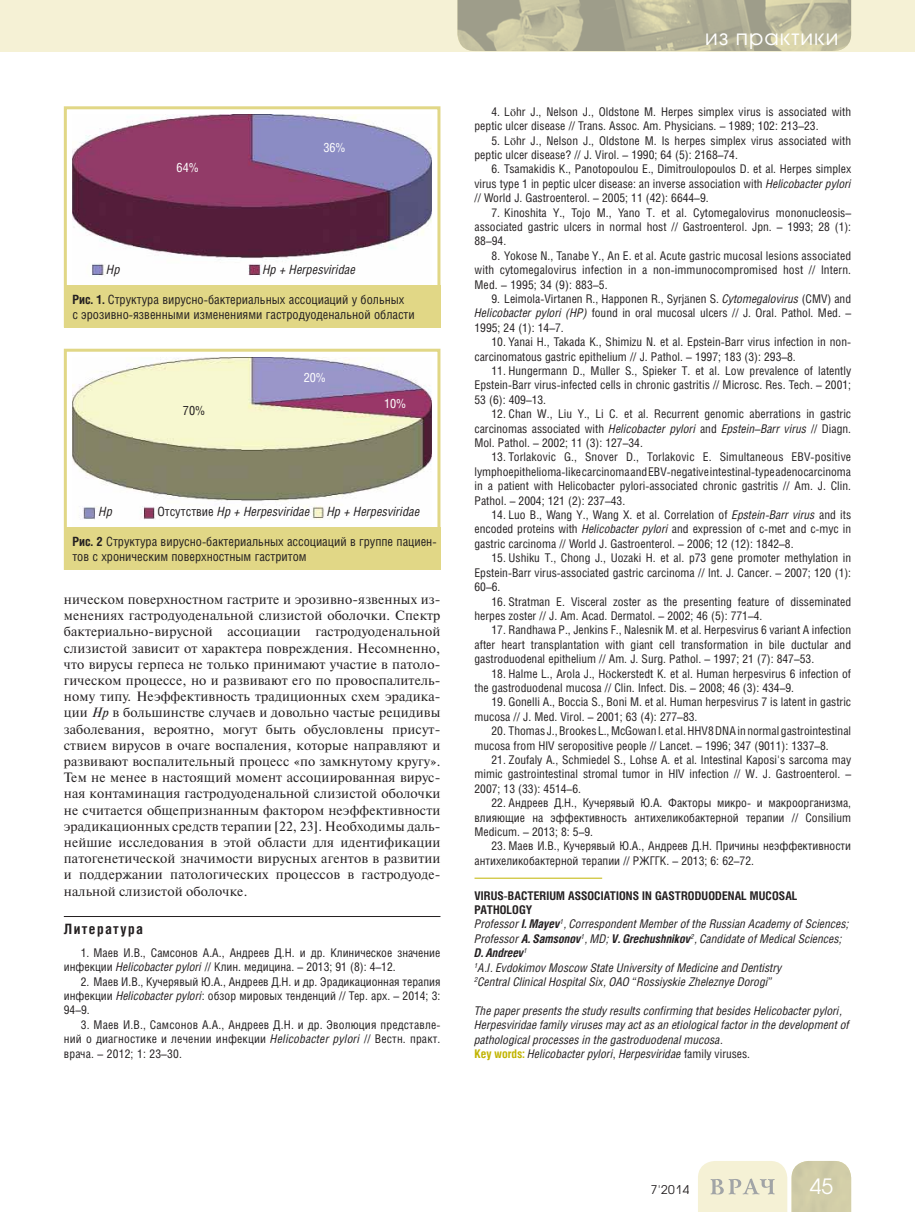
<style>
.page{position:relative;width:915px;height:1212px;background:#fff}
.page>*{position:absolute;margin:0;border:0;box-sizing:border-box;transform-origin:0 0}
.t1{font:21px "Avant Garde Gothic C";letter-spacing:.05em;color:#fff}
.t2{font:700 14.25px "Helios Cond";letter-spacing:.1em;color:#231f20}
.t3{font:13.5px/16.2px "Newton C";letter-spacing:.01em;color:#231f20;text-align:justify}
.t4{font:12.75px/15.3px "Helios Cond";color:#231f20}
.t5{font:italic 12.75px "Helios Cond";color:#231f20}
.t6{font:12.75px "Helios Cond";color:#fff}
.t7{font:12px/14.4px "Helios Cond";color:#231f20;text-align:justify}
.t8{font:italic 12px/14.4px "Helios Cond";color:#231f20}
.t9{font:12px "Avant Garde Gothic C";color:#231f20}
.s1{font-weight:700}
.s2{font-style:normal}
.s3{font-style:italic}
.s4{font-family:"Times New Roman"}
.s5{font-weight:700;font-style:normal}
.s6{font-weight:700;font-style:normal;color:#c1b400}
</style>
<div class="page">
<div style="left:0;top:0;width:914px;height:51px;background:#f5f1d5"></div>
<svg style="left:698px;top:1161px;width:152px;height:51px;background:#e3e0c4"></svg>
<img style="left:457px;top:0;width:393px;height:51px">
<hr style="left:64px;top:916px;width:376px;height:1px;background:#231f20">
<img style="left:73px;top:115px;width:358px;height:161px">
<div style="left:64px;top:106px;width:376px;height:221px;border:3px solid #e1d786"></div>
<div style="left:64px;top:285px;width:376px;height:42px;background:#e1d786"></div>
<img style="left:73px;top:357px;width:358px;height:163px">
<div style="left:64px;top:349px;width:376px;height:221px;border:3px solid #e1d786"></div>
<div style="left:64px;top:527px;width:376px;height:43px;background:#e1d786"></div>
<hr style="left:474px;top:878px;width:128px;height:1px;background:#c1b400">
<p class="t6" style="left:176px;top:162px;width:24px">64%</p>
<p class="t6" style="left:323px;top:142px;width:24px">36%</p>
<p class="t5" style="left:107px;top:264px;width:15px">Нр</p>
<p class="t5" style="left:263px;top:264px;width:94px">Нр + Herpesviridae</p>
<p class="t4" style="left:72px;top:293px;width:344px"><span class="s1">Рис. 1.</span> Структура вирусно-бактериальных ассоциаций у больных<br>с эрозивно-язвенными изменениями гастродуоденальной области</p>
<p class="t4" style="left:183px;top:404px;width:24px">70%</p>
<p class="t6" style="left:303px;top:372px;width:24px">20%</p>
<p class="t6" style="left:384px;top:398px;width:24px">10%</p>
<p class="t5" style="left:99px;top:507px;width:15px">Нр</p>
<p class="t5" style="left:157px;top:507px;width:154px"><span class="s2">Отсутствие</span> Нр + Herpesviridae</p>
<p class="t5" style="left:327px;top:507px;width:94px">Нр + Herpesviridae</p>
<p class="t4" style="left:72px;top:535px;width:366px"><span class="s1">Рис. 2</span> Структура вирусно-бактериальных ассоциаций в группе пациен&shy;тов с хроническим поверхностным гастритом</p>
<p class="t3" style="left:64px;top:592px;width:378px">ническом поверхностном гастрите и эрозивно-язвенных из&shy;менениях гастродуоденальной слизистой оболочки. Спектр бактериально-вирусной ассоциации гастродуоденальной слизистой зависит от характера повреждения. Несомненно, что вирусы герпеса не только принимают участие в патоло&shy;гическом процессе, но и развивают его по провоспалитель&shy;ному типу. Неэффективность традиционных схем эрадика&shy;ции <span class="s3">Нр</span> в большинстве случаев и довольно частые рецидивы заболевания, вероятно, могут быть обусловлены присут&shy;ствием вирусов в очаге воспаления, которые направляют и развивают воспалительный процесс «по замкнутому кругу».<br>Тем не менее в настоящий момент ассоциированная вирус&shy;ная контаминация гастродуоденальной слизистой оболочки не считается общепризнанным фактором неэффективности эрадикационных средств терапии [22, 23]. Необходимы даль&shy;нейшие исследования в этой области для идентификации патогенетической значимости вирусных агентов в развитии и поддержании патологических процессов в гастродуоде&shy;нальной слизистой оболочке.</p>
<p class="t2" style="left:64px;top:923px;width:81px">Литература</p>
<p class="t7" style="left:64px;top:946px;width:378px;text-indent:17px">1. Маев И.В., Самсонов А.А., Андреев Д.Н. и др. Клиническое значение инфекции <span class="s3">Helicobacter pylori</span> // Клин. медицина. – 2013; 91 (8): 4–12.</p>
<p class="t7" style="left:64px;top:975px;width:378px;text-indent:17px">2. Маев И.В., Кучерявый Ю.А., Андреев Д.Н. и др. Эрадикационная терапия инфекции <span class="s3">Helicobacter pylori</span>: обзор мировых тенденций // Тер. арх. – 2014; 3:<br>94–9.</p>
<p class="t7" style="left:64px;top:1018px;width:378px;text-indent:17px">3. Маев И.В., Самсонов А.А., Андреев Д.Н. и др. Эволюция представле&shy;ний о диагностике и лечении инфекции <span class="s3">Helicobacter pylori</span> // Вестн. практ. врача. – 2012; 1: 23–30.</p>
<h1 class="t1" style="left:704px;top:27px;width:135px">из практики</h1>
<p class="t7" style="left:474px;top:106px;width:378px;text-indent:17px">4. L<span class="s4">ö</span>hr J., Nelson J., Oldstone M. Herpes simplex virus is associated with peptic ulcer disease // Trans. Assoc. Am. Physicians. – 1989; 102: 213–23.</p>
<p class="t7" style="left:474px;top:134px;width:378px;text-indent:17px">5. L<span class="s4">ö</span>hr J., Nelson J., Oldstone M. Is herpes simplex virus associated with peptic ulcer disease? // J. Virol. – 1990; 64 (5): 2168–74.</p>
<p class="t7" style="left:474px;top:163px;width:378px;text-indent:17px">6. Tsamakidis K., Panotopoulou E., Dimitroulopoulos D. et al. Herpes simplex virus type 1 in peptic ulcer disease: an inverse association with <span class="s3">Helicobacter pylori </span>// World J. Gastroenterol. – 2005; 11 (42): 6644–9.</p>
<p class="t7" style="left:474px;top:206px;width:378px;text-indent:17px">7. Kinoshita Y., Tojo M., Yano T. et al. Cytomegalovirus mononucleosis– associated gastric ulcers in normal host // Gastroenterol. Jpn. – 1993; 28 (1):<br>88–94.</p>
<p class="t7" style="left:474px;top:250px;width:378px;text-indent:17px">8. Yokose N., Tanabe Y., An E. et al. Acute gastric mucosal lesions associated with cytomegalovirus infection in a non-immunocompromised host // Intern.<br>Med. – 1995; 34 (9): 883–5.</p>
<p class="t7" style="left:474px;top:293px;width:378px;text-indent:17px">9. Leimola-Virtanen R., Happonen R., Syrj<span class="s4">ä</span>nen S. <span class="s3">Cytomegalovirus</span> (CMV) and <span class="s3">Helicobacter pylori (HP)</span> found in oral mucosal ulcers // J. Oral. Pathol. Med. – 1995; 24 (1): 14–7.</p>
<p class="t7" style="left:474px;top:336px;width:378px;text-indent:17px">10. Yanai H., Takada K., Shimizu N. et al. Epstein-Barr virus infection in non&shy;carcinomatous gastric epithelium // J. Pathol. – 1997; 183 (3): 293–8.</p>
<p class="t7" style="left:474px;top:365px;width:378px;text-indent:17px">11. Hungermann D., M<span class="s4">ü</span>ller S., Spieker T. et al. Low prevalence of latently Epstein-Barr virus-infected cells in chronic gastritis // Microsc. Res. Tech. – 2001; 53 (6): 409–13.</p>
<p class="t7" style="left:474px;top:408px;width:378px;text-indent:17px">12. Chan W., Liu Y., Li C. et al. Recurrent genomic aberrations in gastric carcinomas associated with <span class="s3">Helicobacter pylori</span> and <span class="s3">Epstein–Barr virus</span> // Diagn.<br>Mol. Pathol. – 2002; 11 (3): 127–34.</p>
<p class="t7" style="left:474px;top:451px;width:378px;text-indent:17px">13. Torlakovic G., Snover D., Torlakovic E. Simultaneous EBV-positive lymphoepithelioma-like carcinoma and EBV-negative intestinal-type adenocarcinoma in a patient with Helicobacter pylori-associated chronic gastritis // Am. J. Clin.<br>Pathol. – 2004; 121 (2): 237–43.</p>
<p class="t7" style="left:474px;top:509px;width:378px;text-indent:17px">14. Luo B., Wang Y., Wang X. et al. Correlation of <span class="s3">Epstein-Barr virus</span> and its encoded proteins with <span class="s3">Helicobacter pylori</span> and expression of c-met and c-myc in gastric carcinoma // World J. Gastroenterol. – 2006; 12 (12): 1842–8.</p>
<p class="t7" style="left:474px;top:552px;width:378px;text-indent:17px">15. Ushiku T., Chong J., Uozaki H. et al. p73 gene promoter methylation in Epstein-Barr virus-associated gastric carcinoma // Int. J. Cancer. – 2007; 120 (1):<br>60–6.</p>
<p class="t7" style="left:474px;top:595px;width:378px;text-indent:17px">16. Stratman E. Visceral zoster as the presenting feature of disseminated herpes zoster // J. Am. Acad. Dermatol. – 2002; 46 (5): 771–4.</p>
<p class="t7" style="left:474px;top:624px;width:378px;text-indent:17px">17. Randhawa P., Jenkins F., Nalesnik M. et al. Herpesvirus 6 variant A infection after heart transplantation with giant cell transformation in bile ductular and gastroduodenal epithelium // Am. J. Surg. Pathol. – 1997; 21 (7): 847–53.</p>
<p class="t7" style="left:474px;top:667px;width:378px;text-indent:17px">18. Halme L., Arola J., H<span class="s4">ö</span>ckerstedt K. et al. Human herpesvirus 6 infection of the gastroduodenal mucosa // Clin. Infect. Dis. – 2008; 46 (3): 434–9.</p>
<p class="t7" style="left:474px;top:696px;width:378px;text-indent:17px">19. Gonelli A., Boccia S., Boni M. et al. Human herpesvirus 7 is latent in gastric mucosa // J. Med. Virol. – 2001; 63 (4): 277–83.</p>
<p class="t7" style="left:474px;top:725px;width:378px;text-indent:17px">20. Thomas J., Brookes L., McGowan I. et al. HHV8 DNA in normal gastrointestinal mucosa from HIV seropositive people // Lancet. – 1996; 347 (9011): 1337–8.</p>
<p class="t7" style="left:474px;top:754px;width:378px;text-indent:17px">21. Zoufaly A., Schmiedel S., Lohse A. et al. Intestinal Kaposi's sarcoma may mimic gastrointestinal stromal tumor in HIV infection // W. J. Gastroenterol. – 2007; 13 (33): 4514–6.</p>
<p class="t7" style="left:474px;top:797px;width:378px;text-indent:17px">22. Андреев Д.Н., Кучерявый Ю.А. Факторы микро- и макроорганизма, влияющие на эффективность антихеликобактерной терапии // Consilium Medicum. – 2013; 8: 5–9.</p>
<p class="t7" style="left:474px;top:840px;width:378px;text-indent:17px">23. Маев И.В., Кучерявый Ю.А., Андреев Д.Н. Причины неэффективности антихеликобактерной терапии // РЖГГК. – 2013; 6: 62–72.</p>
<p class="t8" style="left:474px;top:889px;width:376px"><span class="s5">VIRUS-BACTERIUM ASSOCIATIONS IN GASTRODUODENAL MUCOSAL PATHOLOGY<br></span>Professor <span class="s1">I. Mayev</span><sup>1</sup>, Correspondent Member of the Russian Academy of Sciences; Professor <span class="s1">A. Samsonov</span><sup>1</sup>, MD; <span class="s1">V. Grechushnikov</span><sup>2</sup>, Candidate of Medical Sciences; <span class="s1">D. Andreev</span><sup>1<br>1</sup>A.I. Evdokimov Moscow State University of Medicine and Dentistry<br><sup>2</sup>Central Clinical Hospital Six, OAO “Rossiyskie Zheleznye Dorogi”</p>
<p class="t8" style="left:474px;top:1004px;width:376px">The paper presents the study results confirming that besides Helicobacter pylori, Herpesviridae family viruses may act as an etiological factor in the development of pathological processes in the gastroduodenal mucosa.<br><span class="s6">Key words:</span> Helicobacter pylori<span class="s2">,</span> Herpesviridae <span class="s2">family viruses.</span></p>
<p class="t9" style="left:650px;top:1184px;width:40px">7'2014</p>
<h1 class="t1" style="left:809px;top:1177px;width:25px">45</h1>
</div>
